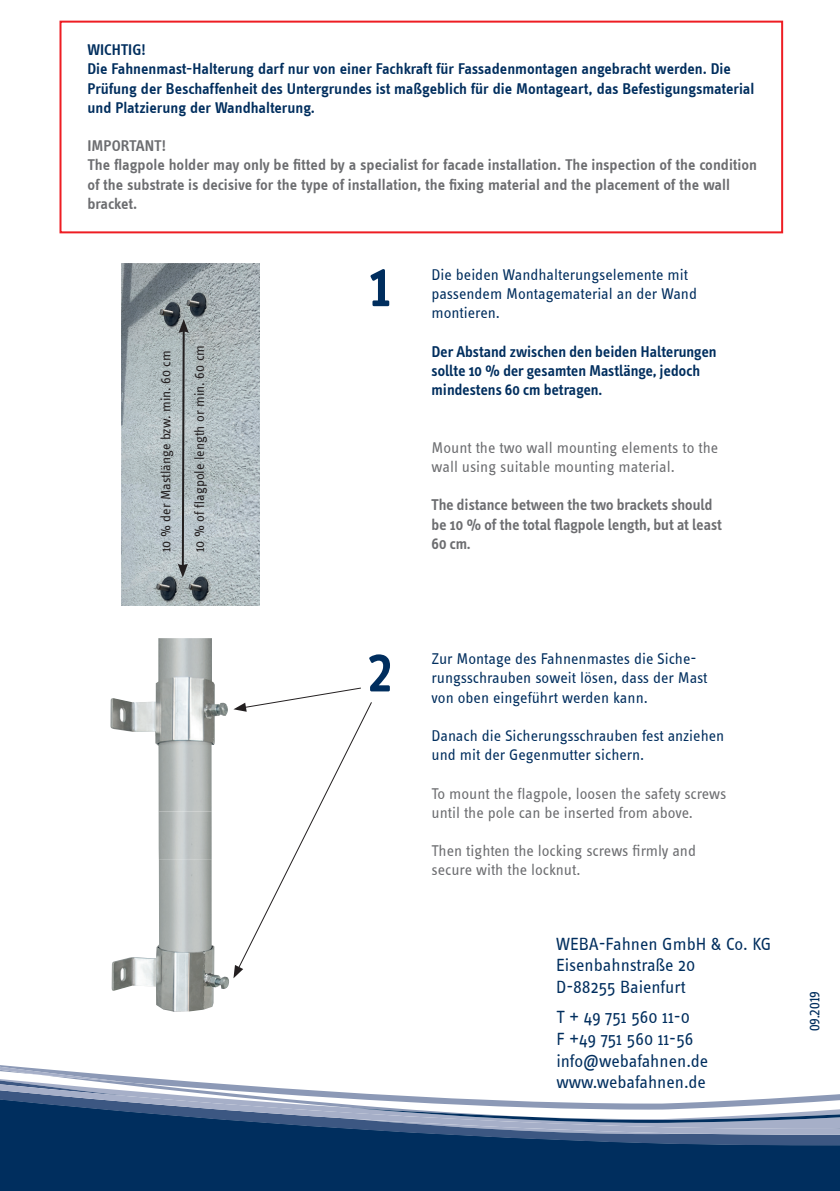
<style>
.page{position:relative;width:840px;height:1191px;background:#fff}
.page>*{position:absolute;margin:0;border:0;box-sizing:border-box;transform-origin:0 0}
.t1{font:700 54px "Info";color:#002e5e}
.t2{font:18.2px/21.8px "Info Text";color:#002e5e}
.t3{font:16px/19.2px "Info Text";color:#002e5e}
.t4{font:600 16px/19.2px "Info Text";color:#002e5e}
.t5{font:600 16px/19.2px "Info Text";color:#6c6d70}
.t6{font:16px/19.2px "Info Text";color:#6c6d70}
.t7{font:600 16px/19.2px "Info Text";color:#002e5e}
.t8{font:600 16px/19.2px "Info Text";color:#6c6d70}
.t9{font:14.2px "Info";letter-spacing:-.025em;color:#002e5e}
.t10{font:14px "Info Text";color:#231f20}
</style>
<div class="page">
<div style="left:0;top:1134px;width:839px;height:57px;background:#002e5e"></div>
<svg style="left:0;top:1116px;width:839px;height:18px;background:#446289"></svg>
<svg style="left:351px;top:1109px;width:488px;height:14px"></svg>
<svg style="left:0;top:968px;width:839px;height:141px"></svg>
<svg style="left:0;top:1030px;width:132px;height:52px"></svg>
<div style="left:59px;top:21px;width:723px;height:212px;border:2px solid #ee1d23"></div>
<img style="left:110px;top:638px;width:118px;height:173px">
<svg style="left:233px;top:687px;width:139px;height:291px"></svg>
<img style="left:121px;top:264px;width:139px;height:342px">
<img style="left:112px;top:811px;width:117px;height:200px">
<img style="left:159px;top:811px;width:52px;height:48px">
<svg style="left:178px;top:319px;width:11px;height:258px;background:#969ea0"></svg>
<p class="t4" style="left:87px;top:40px;width:668px">WICHTIG!<br>Die Fahnenmast-Halterung darf nur von einer Fachkraft für Fassadenmontagen angebracht werden. Die Prüfung der Beschaffenheit des Untergrundes ist maßgeblich für die Montageart, das Befestigungsmaterial und Platzierung der Wandhalterung.</p>
<p class="t5" style="left:87px;top:136px;width:670px">IMPORTANT!<br>The flagpole holder may only be fitted by a specialist for facade installation. The inspection of the condition of the substrate is decisive for the type of installation, the fixing material and the placement of the wall bracket.</p>
<p class="t10" style="left:158px;top:552px;width:203px;rotate:-90deg">10 % der Mastlänge bzw. min. 60 cm</p>
<p class="t10" style="left:192px;top:552px;width:208px;rotate:-90deg">10 % of flagpole length or min. 60 cm</p>
<h1 class="t1" style="left:366px;top:257px;width:28px">1</h1>
<p class="t3" style="left:431px;top:265px;width:267px">Die beiden Wandhalterungselemente mit passendem Montagematerial an der Wand montieren.</p>
<p class="t7" style="left:431px;top:342px;width:286px">Der Abstand zwischen den beiden Halterungen sollte 10 % der gesamten Mastlänge, jedoch mindestens 60 cm betragen.</p>
<p class="t6" style="left:431px;top:438px;width:288px">Mount the two wall mounting elements to the wall using suitable mounting material.</p>
<p class="t8" style="left:431px;top:495px;width:292px">The distance between the two brackets should be 10 % of the total flagpole length, but at least<br>60 cm.</p>
<h1 class="t1" style="left:366px;top:642px;width:28px">2</h1>
<p class="t3" style="left:431px;top:649px;width:277px">Zur Montage des Fahnenmastes die Siche&shy;rungsschrauben soweit lösen, dass der Mast von oben eingeführt werden kann.</p>
<p class="t3" style="left:431px;top:726px;width:294px">Danach die Sicherungsschrauben fest anziehen und mit der Gegenmutter sichern.</p>
<p class="t6" style="left:431px;top:783px;width:296px">To mount the flagpole, loosen the safety screws until the pole can be inserted from above.</p>
<p class="t6" style="left:431px;top:841px;width:266px">Then tighten the locking screws firmly and secure with the locknut.</p>
<p class="t2" style="left:556px;top:932px;width:217px">WEBA-Fahnen GmbH &amp; Co. KG<br>Eisenbahnstraße 20<br>D-88255 Baienfurt</p>
<p class="t2" style="left:556px;top:1006px;width:153px">T + 49 751 560 11-0<br>F +49 751 560 11-56 info@webafahnen.de www.webafahnen.de</p>
<p class="t9" style="left:806px;top:1031px;width:41px;rotate:-90deg">09.2019</p>
</div>
